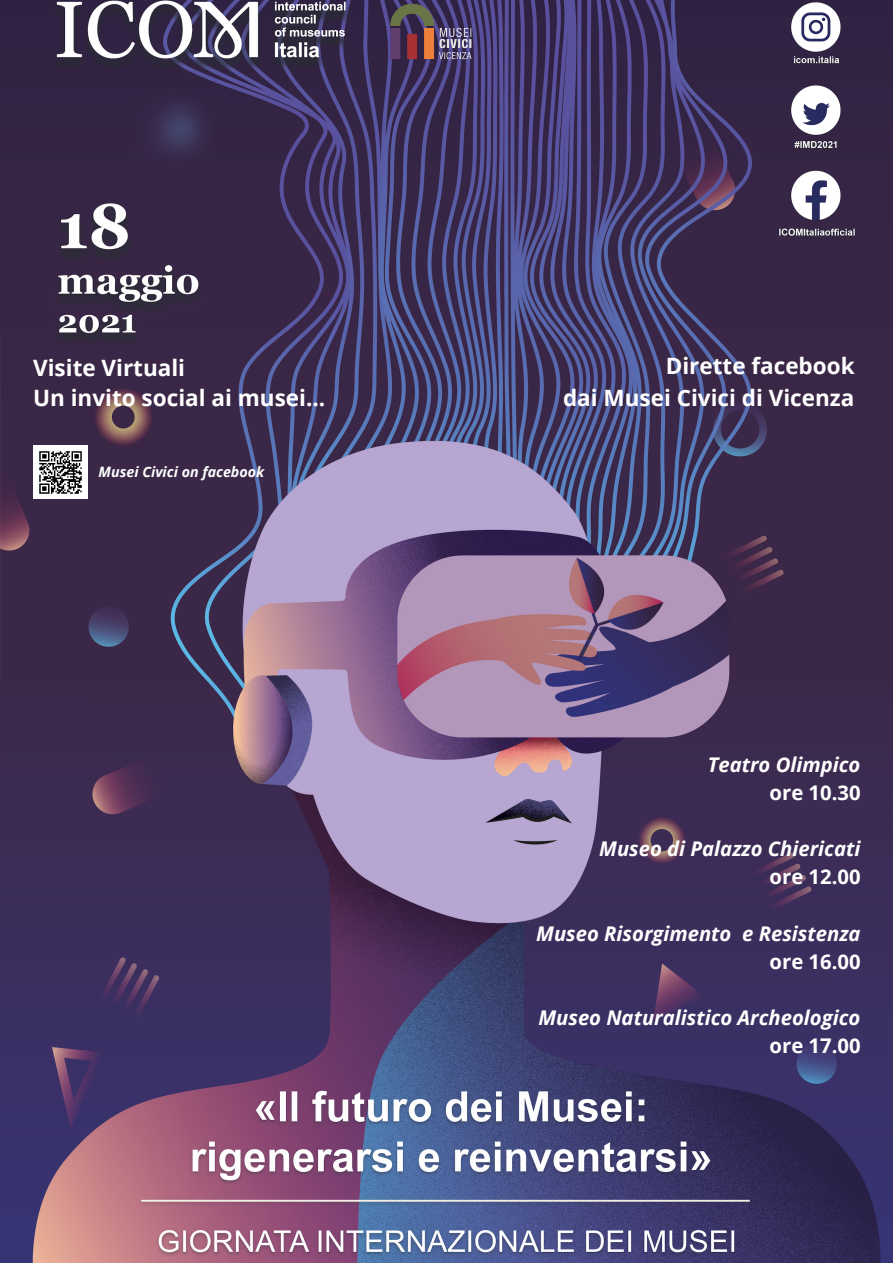
<style>
.page{position:relative;width:893px;height:1263px;background:#fff}
.page>*{position:absolute;margin:0;border:0;box-sizing:border-box;transform-origin:0 0}
.t1{font:700 22.5px "Open Sans";color:#fff}
.t2{font:italic 700 20.25px "Open Sans";color:#fff}
.t3{font:700 20.25px "Open Sans";color:#fff}
.t4{font:italic 700 14.25px "Open Sans";color:#fff}
</style>
<div class="page">
<img style="left:0;top:0;width:893px;height:1263px">
<img style="left:389px;top:5px;width:88px;height:60px">
<img style="left:33px;top:446px;width:55px;height:53px">
<p class="t1" style="left:33px;top:352px;width:153px">Visite Virtuali</p>
<p class="t1" style="left:33px;top:382px;width:294px">Un invito social ai musei...</p>
<p class="t4" style="left:99px;top:462px;width:167px">Musei Civici on facebook</p>
<p class="t1" style="left:666px;top:350px;width:190px">Dirette facebook</p>
<p class="t1" style="left:563px;top:382px;width:293px">dai Musei Civici di Vicenza</p>
<p class="t2" style="left:707px;top:750px;width:154px">Teatro Olimpico</p>
<p class="t3" style="left:769px;top:778px;width:92px">ore 10.30</p>
<p class="t2" style="left:599px;top:834px;width:263px">Museo di Palazzo Chiericati</p>
<p class="t3" style="left:769px;top:862px;width:92px">ore 12.00</p>
<p class="t2" style="left:536px;top:919px;width:326px">Museo Risorgimento e Resistenza</p>
<p class="t3" style="left:769px;top:947px;width:92px">ore 16.00</p>
<p class="t2" style="left:538px;top:1003px;width:323px">Museo Naturalistico Archeologico</p>
<p class="t3" style="left:769px;top:1031px;width:92px">ore 17.00</p>
</div>
